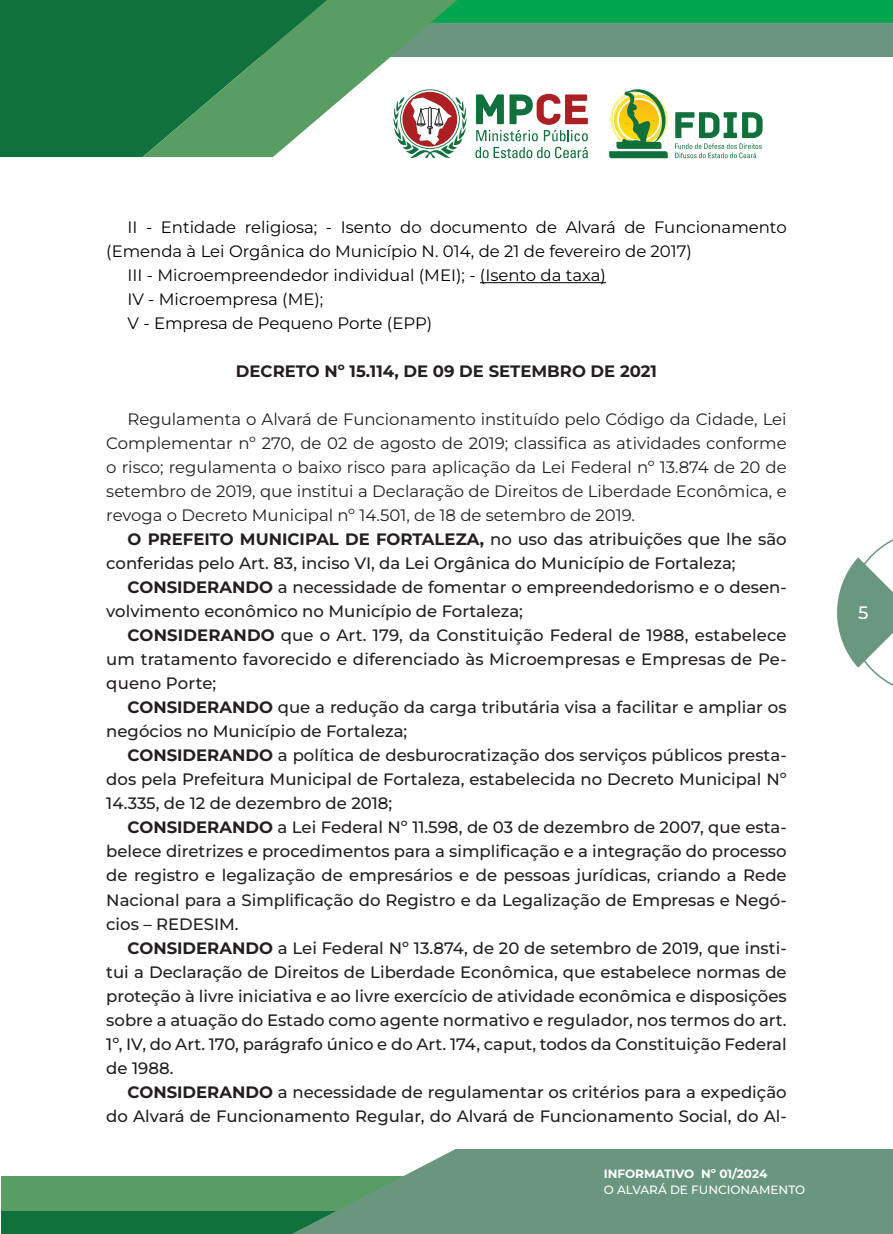
<style>
.page{position:relative;width:893px;height:1234px;background:#fff}
.page>*{position:absolute;margin:0;border:0;box-sizing:border-box;transform-origin:0 0}
.t1{font:500 18px "Montserrat";color:#fff}
.TEXTO_MONTSERRART_10_X_16{font:500 16.5px/24px "Montserrat";color:#231f20;text-align:justify}
.TEXTO_MONTSERRART_10_X_16-2{font:16.5px/24px "Montserrat";color:#231f20;text-align:justify}
.TEXTO_MONTSERRART_10_X_16-3{font:16.5px/24px "Montserrat";color:#000}
.TEXTO_MONTSERRART_10_X_16-4{font:700 16.5px "Montserrat";color:#231f20}
.t2{font:500 12px "Montserrat";color:#fff}
.t3{font:700 12px "Montserrat";color:#fff}
.s1{font-weight:700}
</style>
<div class="page">
<div style="left:1px;top:1176px;width:892px;height:57px;background:#589d62"></div>
<div style="left:1px;top:1211px;width:892px;height:22px;background:#10713c"></div>
<svg style="left:294px;top:1148px;width:599px;height:85px;background:#749e88"></svg>
<svg style="left:837px;top:539px;width:56px;height:147px"></svg>
<svg style="left:410px;top:100px;width:57px;height:58px"></svg>
<svg style="left:476px;top:94px;width:112px;height:47px"></svg>
<svg style="left:475px;top:147px;width:113px;height:11px"></svg>
<svg style="left:609px;top:89px;width:154px;height:69px"></svg>
<div style="left:0;top:0;width:893px;height:56px;background:#6a9680"></div>
<div style="left:0;top:0;width:893px;height:22px;background:#00a54f"></div>
<div style="left:0;top:0;width:143px;height:157px;background:#10713c"></div>
<svg style="left:143px;top:0;width:316px;height:157px"></svg>
<hr style="left:480px;top:282px;width:126px;height:1px;background:#000">
<p class="TEXTO_MONTSERRART_10_X_16-3" style="left:106px;top:215px;width:682px;text-indent:21px">II - Entidade religiosa; - Isento do documento de Alvará de Funcionamento (Emenda à Lei Orgânica do Município N. 014, de 21 de fevereiro de 2017)</p>
<p class="TEXTO_MONTSERRART_10_X_16-3" style="left:128px;top:263px;width:480px">III - Microempreendedor individual (MEI); - (Isento da taxa)</p>
<p class="TEXTO_MONTSERRART_10_X_16-3" style="left:128px;top:287px;width:197px">IV - Microempresa (ME);</p>
<p class="TEXTO_MONTSERRART_10_X_16-3" style="left:128px;top:311px;width:306px">V - Empresa de Pequeno Porte (EPP)</p>
<p class="TEXTO_MONTSERRART_10_X_16-4" style="left:236px;top:360px;width:423px">DECRETO Nº 15.114, DE 09 DE SETEMBRO DE 2021</p>
<p class="TEXTO_MONTSERRART_10_X_16-2" style="left:106px;top:407px;width:682px;text-indent:21px">Regulamenta o Alvará de Funcionamento instituído pelo Código da Cidade, Lei Complementar nº 270, de 02 de agosto de 2019; classifica as atividades conforme o risco; regulamenta o baixo risco para aplicação da Lei Federal nº 13.874 de 20 de setembro de 2019, que institui a Declaração de Direitos de Liberdade Econômica, e revoga o Decreto Municipal nº 14.501, de 18 de setembro de 2019.</p>
<p class="TEXTO_MONTSERRART_10_X_16" style="left:106px;top:527px;width:682px;text-indent:21px"><span class="s1">O PREFEITO MUNICIPAL DE FORTALEZA,</span> no uso das atribuições que lhe são conferidas pelo Art. 83, inciso VI, da Lei Orgânica do Município de Fortaleza;</p>
<p class="TEXTO_MONTSERRART_10_X_16" style="left:106px;top:575px;width:682px;text-indent:21px"><span class="s1">CONSIDERANDO</span> a necessidade de fomentar o empreendedorismo e o desen&shy;volvimento econômico no Município de Fortaleza;</p>
<p class="TEXTO_MONTSERRART_10_X_16" style="left:106px;top:623px;width:682px;text-indent:21px"><span class="s1">CONSIDERANDO</span> que o Art. 179, da Constituição Federal de 1988, estabelece um tratamento favorecido e diferenciado às Microempresas e Empresas de Pe&shy;queno Porte;</p>
<p class="TEXTO_MONTSERRART_10_X_16" style="left:106px;top:695px;width:682px;text-indent:21px"><span class="s1">CONSIDERANDO</span> que a redução da carga tributária visa a facilitar e ampliar os negócios no Município de Fortaleza;</p>
<p class="TEXTO_MONTSERRART_10_X_16" style="left:106px;top:743px;width:682px;text-indent:21px"><span class="s1">CONSIDERANDO</span> a política de desburocratização dos serviços públicos presta&shy;dos pela Prefeitura Municipal de Fortaleza, estabelecida no Decreto Municipal Nº 14.335, de 12 de dezembro de 2018;</p>
<p class="TEXTO_MONTSERRART_10_X_16" style="left:106px;top:815px;width:682px;text-indent:21px"><span class="s1">CONSIDERANDO</span> a Lei Federal Nº 11.598, de 03 de dezembro de 2007, que esta&shy;belece diretrizes e procedimentos para a simplificação e a integração do processo de registro e legalização de empresários e de pessoas jurídicas, criando a Rede Nacional para a Simplificação do Registro e da Legalização de Empresas e Negó&shy;cios – REDESIM.</p>
<p class="TEXTO_MONTSERRART_10_X_16" style="left:106px;top:935px;width:682px;text-indent:21px"><span class="s1">CONSIDERANDO</span> a Lei Federal Nº 13.874, de 20 de setembro de 2019, que insti&shy;tui a Declaração de Direitos de Liberdade Econômica, que estabelece normas de proteção à livre iniciativa e ao livre exercício de atividade econômica e disposições sobre a atuação do Estado como agente normativo e regulador, nos termos do art.<br>1º, IV, do Art. 170, parágrafo único e do Art. 174, caput, todos da Constituição Federal de 1988.</p>
<p class="TEXTO_MONTSERRART_10_X_16" style="left:106px;top:1079px;width:682px;text-align:right"><span class="s1">CONSIDERANDO</span> a necessidade de regulamentar os critérios para a expedição do Alvará de Funcionamento Regular, do Alvará de Funcionamento Social, do Al-</p>
<p class="t3" style="left:604px;top:1164px;width:165px">INFORMATIVO Nº 01/2024</p>
<p class="t2" style="left:604px;top:1181px;width:203px">O ALVARÁ DE FUNCIONAMENTO</p>
<p class="t1" style="left:858px;top:600px;width:12px">5</p>
</div>
